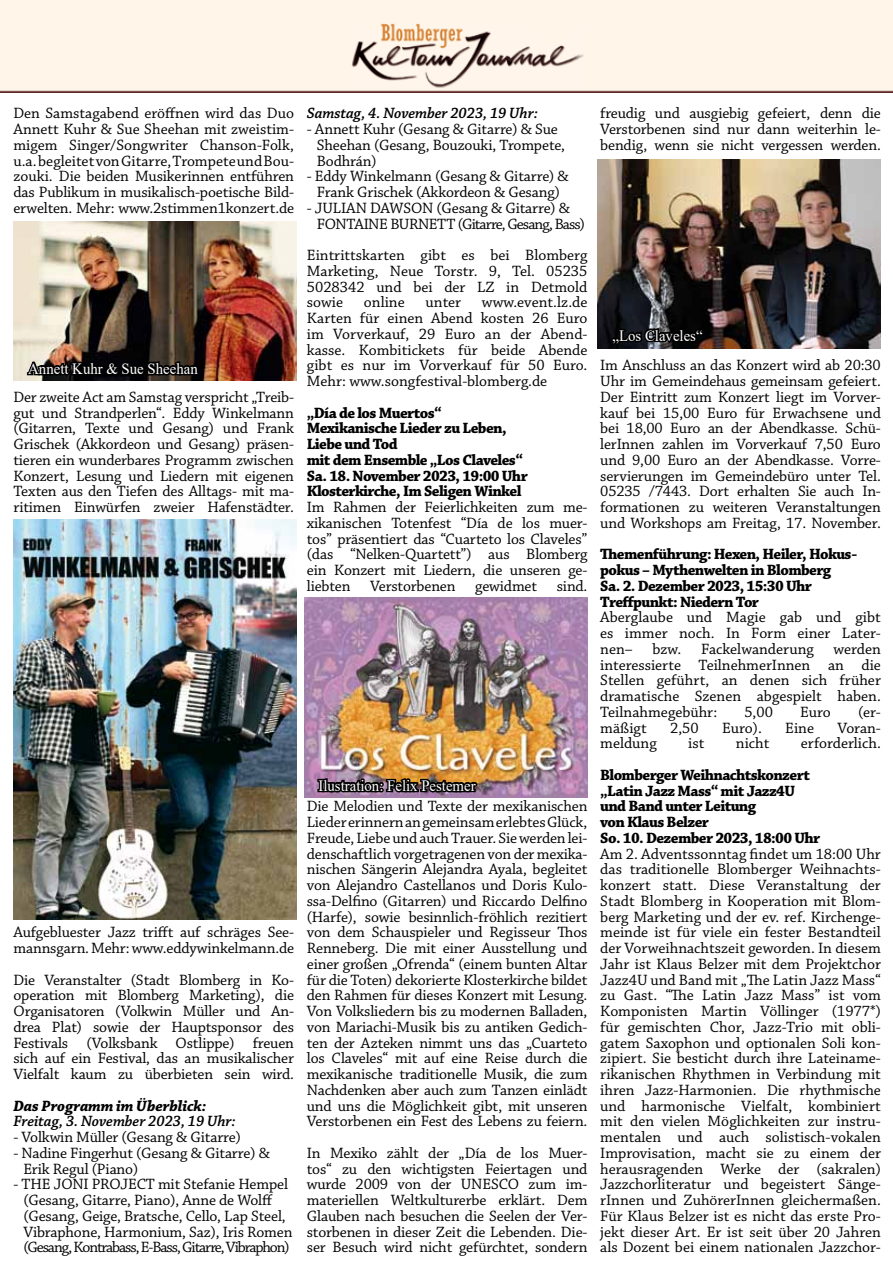
<style>
.page{position:relative;width:893px;height:1263px;background:#fff}
.page>*{position:absolute;margin:0;border:0;box-sizing:border-box;transform-origin:0 0}
.t1{font:15.75px/15.8px "Chaparral Pro";letter-spacing:-.01em;color:#000;text-align:justify}
.t2{font:700 15.75px/15.8px "Chaparral Pro";letter-spacing:-.04em;color:#000}
.t3{font:15.75px "Times New Roman";color:#fff;scale:.94 1}
.t4{font:italic 600 15.75px "Chaparral Pro";letter-spacing:-.01em;color:#000}
.t5{font:italic 700 15.75px "Chaparral Pro";letter-spacing:-.01em;color:#000}
</style>
<div class="page">
<img style="left:1px;top:0;width:892px;height:92px">
<img style="left:13px;top:519px;width:284px;height:400px">
<img style="left:13px;top:221px;width:284px;height:160px">
<svg style="left:25px;top:357px;width:176px;height:23px;background:#231e1b"></svg>
<img style="left:598px;top:160px;width:283px;height:189px">
<svg style="left:609px;top:326px;width:97px;height:23px;background:#151517"></svg>
<img style="left:304px;top:597px;width:283px;height:201px">
<svg style="left:316px;top:776px;width:164px;height:21px;background:#5b4545"></svg>
<p class="t1" style="left:13px;top:106px;width:282px">Den Samstagabend eröffnen wird das Duo Annett Kuhr &amp; Sue Sheehan mit zweistim&shy;migem Singer/Songwriter Chanson-Folk, u.a. begleitet von Gitarre, Trompete und Bou&shy;zouki. Die beiden Musikerinnen entführen das Publikum in musikalisch-poetische Bild&shy;erwelten. Mehr: www.2stimmen1konzert.de</p>
<p class="t3" style="left:28px;top:357px;width:182px">Annett Kuhr &amp; Sue Sheehan</p>
<p class="t1" style="left:13px;top:390px;width:282px">Der zweite Act am Samstag verspricht „Treib&shy;gut und Strandperlen“. Eddy Winkelmann (Gitarren, Texte und Gesang) und Frank Grischek (Akkordeon und Gesang) präsen&shy;tieren ein wunderbares Programm zwischen Konzert, Lesung und Liedern mit eigenen Texten aus den Tiefen des Alltags- mit ma&shy;ritimen Einwürfen zweier Hafenstädter.</p>
<p class="t1" style="left:13px;top:925px;width:282px">Aufgebluester Jazz trifft auf schräges See&shy;mannsgarn. Mehr: www.eddywinkelmann.de</p>
<p class="t1" style="left:13px;top:972px;width:282px">Die Veranstalter (Stadt Blomberg in Ko&shy;operation mit Blomberg Marketing), die Organisatoren (Volkwin Müller und An&shy;drea Plat) sowie der Hauptsponsor des Festivals (Volksbank Ostlippe) freuen sich auf ein Festival, das an musikalischer Vielfalt kaum zu überbieten sein wird.</p>
<p class="t5" style="left:13px;top:1096px;width:195px">Das Programm im Überblick:</p>
<p class="t4" style="left:13px;top:1112px;width:224px">Freitag, 3. November 2023, 19 Uhr:</p>
<p class="t1" style="left:13px;top:1130px;width:229px">- Volkwin Müller (Gesang &amp; Gitarre)</p>
<p class="t1" style="left:23px;top:1146px;width:248px;text-indent:-10px">- Nadine Fingerhut (Gesang &amp; Gitarre) &amp;<br>Erik Regul (Piano)</p>
<p class="t1" style="left:23px;top:1177px;width:271px;text-align:left;text-indent:-10px">- THE JONI PROJECT mit Stefanie Hempel (Gesang, Gitarre, Piano), Anne de Wolff (Gesang, Geige, Bratsche, Cello, Lap Steel, Vibraphone, Harmonium, Saz), Iris Romen (Gesang, Kontrabass, E-Bass, Gitarre, Vibraphon)</p>
<p class="t4" style="left:307px;top:104px;width:232px">Samstag, 4. November 2023, 19 Uhr:</p>
<p class="t1" style="left:317px;top:122px;width:250px;text-align:left;text-indent:-10px">- Annett Kuhr (Gesang &amp; Gitarre) &amp; Sue<br>Sheehan (Gesang, Bouzouki, Trompete,<br>Bodhrán)</p>
<p class="t1" style="left:307px;top:169px;width:263px;text-align:center">- Eddy Winkelmann (Gesang &amp; Gitarre) &amp;<br>Frank Grischek (Akkordeon &amp; Gesang)</p>
<p class="t1" style="left:317px;top:201px;width:270px;text-indent:-10px">- JULIAN DAWSON (Gesang &amp; Gitarre) &amp;<br>FONTAINE BURNETT (Gitarre, Gesang, Bass)</p>
<p class="t1" style="left:307px;top:248px;width:282px">Eintrittskarten gibt es bei Blomberg Marketing, Neue Torstr. 9, Tel. 05235<br>5028342 und bei der LZ in Detmold sowie</p>
<p class="t1" style="left:307px;top:295px;width:282px;text-indent:175px">www.event.lz.de Karten für einen Abend kosten 26 Euro im Vorverkauf, 29 Euro an der Abend&shy;kasse. Kombitickets für beide Abende gibt es nur im Vorverkauf für 50 Euro.<br>Mehr: www.songfestival-blomberg.de</p>
<p class="t2" style="left:307px;top:405px;width:222px">„Día de los Muertos“<br>Mexikanische Lieder zu Leben,<br>Liebe und Tod<br>mit dem Ensemble „Los Claveles“<br>Sa. 18. November 2023, 19:00 Uhr<br>Klosterkirche, Im Seligen Winkel</p>
<p class="t1" style="left:307px;top:500px;width:282px">Im Rahmen der Feierlichkeiten zum me&shy;xikanischen Totenfest “Día de los muer&shy;tos” präsentiert das “Cuarteto los Claveles” (das “Nelken-Quartett”) aus Blomberg ein Konzert mit Liedern, die unseren ge&shy;liebten Verstorbenen gewidmet sind.</p>
<p class="t1" style="left:364px;top:295px;width:42px">online</p>
<p class="t1" style="left:426px;top:295px;width:37px">unter</p>
<p class="t3" style="left:318px;top:774px;width:169px">Ilustration: Felix Pestemer</p>
<p class="t1" style="left:307px;top:799px;width:282px">Die Melodien und Texte der mexikanischen Lieder erinnern an gemeinsam erlebtes Glück, Freude, Liebe und auch Trauer. Sie werden lei&shy;denschaftlich vorgetragenen von der mexika&shy;nischen Sängerin Alejandra Ayala, begleitet von Alejandro Castellanos und Doris Kulo&shy;ssa-Delfino (Gitarren) und Riccardo Delfino (Harfe), sowie besinnlich-fröhlich rezitiert von dem Schauspieler und Regisseur Thos Renneberg. Die mit einer Ausstellung und einer großen „Ofrenda“ (einem bunten Altar für die Toten) dekorierte Klosterkirche bildet den Rahmen für dieses Konzert mit Lesung.<br>Von Volksliedern bis zu modernen Balladen, von Mariachi-Musik bis zu antiken Gedich&shy;ten der Azteken nimmt uns das „Cuarteto los Claveles“ mit auf eine Reise durch die mexikanische traditionelle Musik, die zum Nachdenken aber auch zum Tanzen einlädt und uns die Möglichkeit gibt, mit unseren Verstorbenen ein Fest des Lebens zu feiern.</p>
<p class="t1" style="left:307px;top:1146px;width:282px">In Mexiko zählt der „Día de los Muer&shy;tos“ zu den wichtigsten Feiertagen und wurde 2009 von der UNESCO zum im&shy;materiellen Weltkulturerbe erklärt. Dem Glauben nach besuchen die Seelen der Ver&shy;storbenen in dieser Zeit die Lebenden. Die&shy;ser Besuch wird nicht gefürchtet, sondern</p>
<p class="t1" style="left:600px;top:106px;width:282px">freudig und ausgiebig gefeiert, denn die Verstorbenen sind nur dann weiterhin le&shy;bendig, wenn sie nicht vergessen werden.</p>
<p class="t3" style="left:613px;top:324px;width:97px">„Los Claveles“</p>
<p class="t1" style="left:600px;top:358px;width:282px">Im Anschluss an das Konzert wird ab 20:30<br>Uhr im Gemeindehaus gemeinsam gefeiert.<br>Der Eintritt zum Konzert liegt im Vorver&shy;kauf bei 15,00 Euro für Erwachsene und bei 18,00 Euro an der Abendkasse. Schü&shy;lerInnen zahlen im Vorverkauf 7,50 Euro und 9,00 Euro an der Abendkasse. Vorre&shy;servierungen im Gemeindebüro unter Tel.<br>05235 /7443. Dort erhalten Sie auch In&shy;formationen zu weiteren Veranstaltungen und Workshops am Freitag, 17. November.</p>
<p class="t2" style="left:600px;top:547px;width:258px">Themenführung: Hexen, Heiler, Hokus&shy;pokus – Mythenwelten in Blomberg<br>Sa. 2. Dezember 2023, 15:30 Uhr<br>Treffpunkt: Niedern Tor</p>
<p class="t1" style="left:600px;top:610px;width:282px">Aberglaube und Magie gab und gibt es immer noch. In Form einer Later&shy;nen–</p>
<p class="t1" style="left:600px;top:642px;width:282px;text-indent:233px">werden interessierte TeilnehmerInnen an die Stellen geführt, an denen sich früher dramatische Szenen abgespielt haben.<br>Teilnahmegebühr:</p>
<p class="t1" style="left:652px;top:642px;width:30px">bzw.</p>
<p class="t1" style="left:701px;top:642px;width:114px">Fackelwanderung</p>
<p class="t1" style="left:744px;top:705px;width:30px">5,00</p>
<p class="t1" style="left:800px;top:705px;width:32px">Euro</p>
<p class="t1" style="left:858px;top:705px;width:24px">(er-</p>
<p class="t1" style="left:600px;top:720px;width:48px">mäßigt</p>
<p class="t1" style="left:670px;top:720px;width:30px">2,50</p>
<p class="t1" style="left:722px;top:720px;width:41px">Euro).</p>
<p class="t1" style="left:785px;top:720px;width:30px">Eine</p>
<p class="t1" style="left:837px;top:720px;width:45px">Voran-</p>
<p class="t1" style="left:600px;top:736px;width:58px">meldung</p>
<p class="t1" style="left:688px;top:736px;width:18px">ist</p>
<p class="t1" style="left:736px;top:736px;width:35px">nicht</p>
<p class="t1" style="left:801px;top:736px;width:81px">erforderlich.</p>
<p class="t2" style="left:600px;top:768px;width:222px">Blomberger Weihnachtskonzert „Latin Jazz Mass“ mit Jazz4U und Band unter Leitung<br>von Klaus Belzer<br>So. 10. Dezember 2023, 18:00 Uhr</p>
<p class="t1" style="left:600px;top:846px;width:282px">Am 2. Adventssonntag findet um 18:00 Uhr das traditionelle Blomberger Weihnachts&shy;konzert statt. Diese Veranstaltung der Stadt Blomberg in Kooperation mit Blom&shy;berg Marketing und der ev. ref. Kirchenge&shy;meinde ist für viele ein fester Bestandteil der Vorweihnachtszeit geworden. In diesem Jahr ist Klaus Belzer mit dem Projektchor Jazz4U und Band mit „The Latin Jazz Mass“ zu Gast. “The Latin Jazz Mass” ist vom Komponisten Martin Völlinger (1977*) für gemischten Chor, Jazz-Trio mit obli&shy;gatem Saxophon und optionalen Soli kon&shy;zipiert. Sie besticht durch ihre Lateiname&shy;rikanischen Rhythmen in Verbindung mit ihren Jazz-Harmonien. Die rhythmische und harmonische Vielfalt, kombiniert mit den vielen Möglichkeiten zur instru&shy;mentalen und auch solistisch-vokalen Improvisation, macht sie zu einem der herausragenden Werke der (sakralen)<br>Jazzchorliteratur und begeistert Sänge&shy;rInnen und ZuhörerInnen gleichermaßen.<br>Für Klaus Belzer ist es nicht das erste Pro&shy;jekt dieser Art. Er ist seit über 20 Jahren als Dozent bei einem nationalen Jazzchor-</p>
</div>
